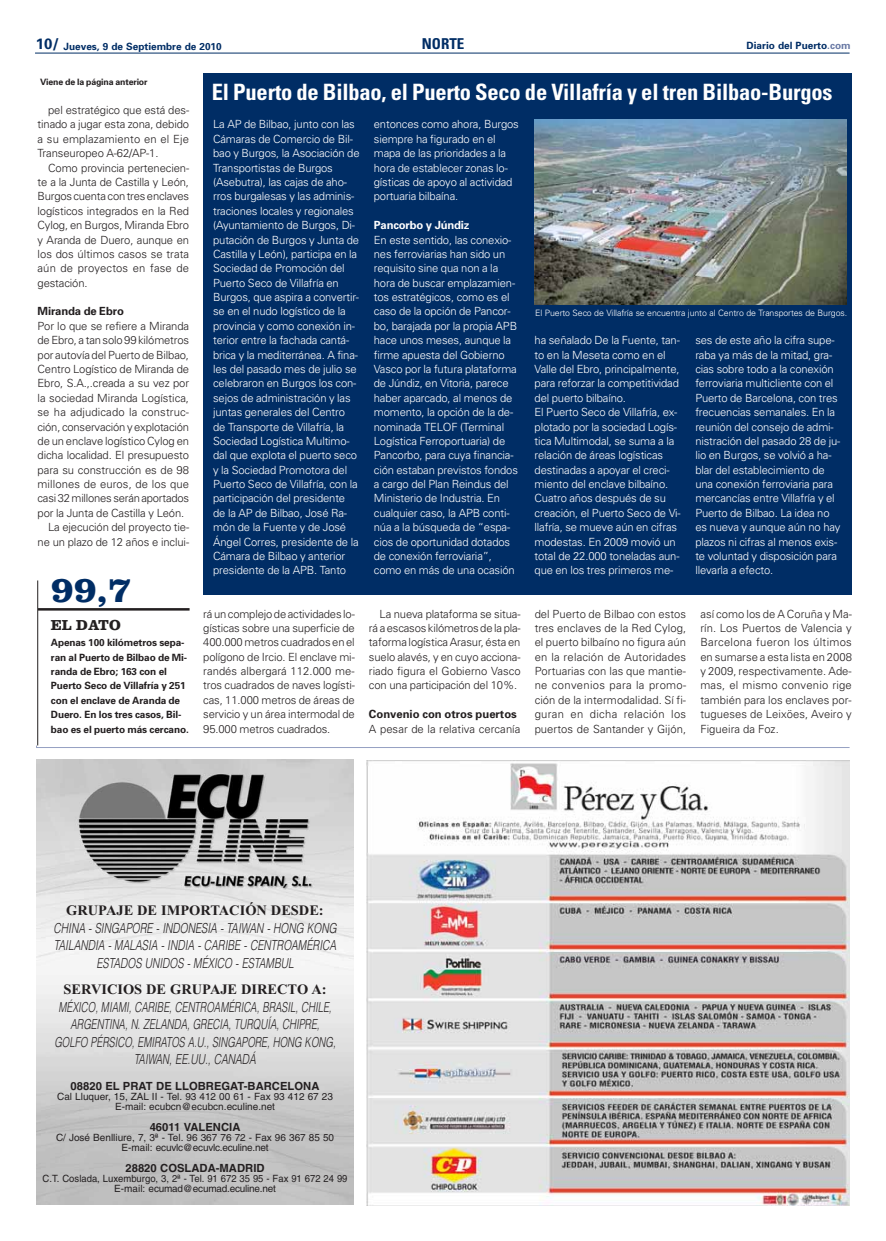
<style>
.page{position:relative;width:886px;height:1241px;background:#fff}
.page>*{position:absolute;margin:0;border:0;box-sizing:border-box;transform-origin:0 0}
.t1{font:700 37.5px "Clarendon";color:#002d65}
.t2{font:700 condensed 22.5px "Univers";letter-spacing:-.01em;color:#fff}
.t3{font:700 15px "Clarendon";color:#231f20}
.t4{font:700 condensed 15px "Univers";color:#002d65}
.t5{font:700 14.38px "Times New Roman";color:#231f20}
.t6{font:italic 300 13.75px/17.5px "Helvetica";color:#231f20;text-align:center;scale:.7 1}
.t7{font:italic 300 13.75px/17.5px "Helvetica";color:#231f20;text-align:center;scale:.74 1}
.t8{font:300 11.25px/14.4px "Univers";letter-spacing:-.015em;color:#fff}
.t9{font:300 11.25px/14.4px "Univers";letter-spacing:-.01em;color:#231f20;text-align:justify}
.t10{font:700 11.25px "Helvetica";color:#231f20}
.t11{font:300 11.25px "Univers";letter-spacing:.01em;color:#231f20}
.t12{font:700 11.25px "Univers";color:#231f20}
.t13{font:700 11.25px "Univers";letter-spacing:-.015em;color:#fff}
.t14{font:700 10px/14.4px "Univers";letter-spacing:-.01em;color:#231f20}
.t15{font:10px/10px "Helvetica";color:#231f20;text-align:center}
.t16{font:10px/10px "Helvetica";color:#231f20;text-align:center;scale:.95 1}
.t17{font:700 10px "Univers";color:#002d65}
.t18{font:300 8.75px "Univers";letter-spacing:-.01em;color:#fff}
.t19{font:700 8.75px "Univers";letter-spacing:-.015em;color:#231f20}
.s1{font-size:15px}
.s2{color:#6878a4}
</style>
<div class="page">
<hr style="left:35px;top:53px;width:814px;height:1px;background:#002d65">
<img style="left:366px;top:760px;width:483px;height:445px">
<img style="left:37px;top:759px;width:317px;height:445px">
<hr style="left:36px;top:745px;width:813px;height:3px;background:#97a2c3">
<div style="left:38px;top:72px;width:814px;height:674px;background:#fff"></div>
<div style="left:203px;top:73px;width:649px;height:522px;background:#002d65"></div>
<img style="left:534px;top:119px;width:313px;height:185px">
<hr style="left:38px;top:608px;width:152px;height:2px;background:#231f20">
<hr style="left:38px;top:580px;width:1px;height:165px;background:#231f20">
<p class="t17" style="left:36px;top:43px;width:188px"><span class="s1">10/</span> Jueves, 9 de Septiembre de 2010</p>
<h3 class="t4" style="left:422px;top:38px;width:44px">NORTE</h3>
<p class="t17" style="left:746px;top:42px;width:105px">Diario del Puerto<span class="s2">.com</span></p>
<p class="t19" style="left:40px;top:79px;width:109px">Viene de la página anterior</p>
<p class="t9" style="left:38px;top:104px;width:153px;text-indent:11px">pel estratégico que está des&shy;tinado a jugar esta zona, debido a su emplazamiento en el Eje Transeuropeo A-62/AP-1.</p>
<p class="t9" style="left:38px;top:162px;width:153px;text-indent:11px">Como provincia pertenecien&shy;te a la Junta de Castilla y León, Burgos cuenta con tres enclaves logísticos integrados en la Red Cylog, en Burgos, Miranda Ebro y Aranda de Duero, aunque en los dos últimos casos se trata aún de proyectos en fase de gestación.</p>
<p class="t12" style="left:38px;top:307px;width:88px">Miranda de Ebro</p>
<p class="t9" style="left:38px;top:320px;width:153px">Por lo que se refiere a Miranda</p>
<p class="t9" style="left:38px;top:334px;width:153px">de Ebro, a tan solo 99 kilómetros</p>
<p class="t9" style="left:38px;top:349px;width:153px">por autovía del Puerto de Bilbao,</p>
<p class="t9" style="left:38px;top:363px;width:153px">Centro Logístico de Miranda de</p>
<p class="t9" style="left:38px;top:377px;width:153px">Ebro, S.A.,.creada a su vez por</p>
<p class="t9" style="left:38px;top:392px;width:153px">la sociedad Miranda Logística,</p>
<p class="t11" style="left:38px;top:408px;width:153px">se ha adjudicado la construc-</p>
<p class="t9" style="left:38px;top:420px;width:153px">ción, conservación y explotación</p>
<p class="t9" style="left:38px;top:435px;width:153px">de un enclave logístico Cylog en</p>
<p class="t9" style="left:38px;top:449px;width:153px">dicha localidad. El presupuesto</p>
<p class="t9" style="left:38px;top:464px;width:153px">para su construcción es de 98</p>
<p class="t11" style="left:38px;top:480px;width:153px">millones de euros, de los que</p>
<p class="t9" style="left:38px;top:492px;width:153px">casi 32 millones serán aportados</p>
<p class="t9" style="left:38px;top:507px;width:148px">por la Junta de Castilla y León.</p>
<p class="t9" style="left:48px;top:521px;width:142px">La ejecución del proyecto tie-</p>
<p class="t9" style="left:38px;top:535px;width:153px">ne un plazo de 12 años e inclui-</p>
<h1 class="t1" style="left:51px;top:576px;width:82px">99,7</h1>
<h3 class="t3" style="left:51px;top:620px;width:71px">EL DATO</h3>
<p class="t14" style="left:51px;top:636px;width:139px">Apenas 100 kilómetros sepa&shy;ran al Puerto de Bilbao de Mi&shy;randa de Ebro; 163 con el<br>Puerto Seco de Villafría y 251 con el enclave de Aranda de<br>Duero. En los tres casos, Bil&shy;bao es el puerto más cercano.</p>
<h2 class="t2" style="left:212px;top:84px;width:622px">El Puerto de Bilbao, el Puerto Seco de Villafría y el tren Bilbao-Burgos</h2>
<p class="t8" style="left:213px;top:119px;width:148px">La AP de Bilbao, junto con las<br>Cámaras de Comercio de Bil&shy;bao y Burgos, la Asociación de<br>Transportistas de Burgos (Asebutra), las cajas de aho&shy;rros burgalesas y las adminis&shy;traciones locales y regionales (Ayuntamiento de Burgos, Di&shy;putación de Burgos y Junta de<br>Castilla y León), participa en la<br>Sociedad de Promoción del<br>Puerto Seco de Villafría en<br>Burgos, que aspira a convertir&shy;se en el nudo logístico de la provincia y como conexión in&shy;terior entre la fachada cantá&shy;brica y la mediterránea. A fina&shy;les del pasado mes de julio se celebraron en Burgos los con&shy;sejos de administración y las juntas generales del Centro de Transporte de Villafría, la<br>Sociedad Logística Multimo&shy;dal que explota el puerto seco y la Sociedad Promotora del<br>Puerto Seco de Villafría, con la participación del presidente de la AP de Bilbao, José Ra&shy;món de la Fuente y de José<br>Ángel Corres, presidente de la<br>Cámara de Bilbao y anterior presidente de la APB. Tanto</p>
<p class="t8" style="left:374px;top:119px;width:147px">entonces como ahora, Burgos siempre ha figurado en el mapa de las prioridades a la hora de establecer zonas lo&shy;gísticas de apoyo al actividad portuaria bilbaína.</p>
<p class="t13" style="left:374px;top:221px;width:97px">Pancorbo y Júndiz</p>
<p class="t8" style="left:374px;top:234px;width:146px">En este sentido, las conexio&shy;nes ferroviarias han sido un requisito sine qua non a la hora de buscar emplazamien&shy;tos estratégicos, como es el caso de la opción de Pancor&shy;bo, barajada por la propia APB hace unos meses, aunque la firme apuesta del Gobierno<br>Vasco por la futura plataforma de Júndiz, en Vitoria, parece haber aparcado, al menos de momento, la opción de la de&shy;nominada TELOF (Terminal<br>Logística Ferroportuaria) de<br>Pancorbo, para cuya financia&shy;ción estaban previstos fondos a cargo del Plan Reindus del<br>Ministerio de Industria. En cualquier caso, la APB conti&shy;núa a la búsqueda de “espa&shy;cios de oportunidad dotados de conexión ferroviaria”, como en más de una ocasión</p>
<p class="t9" style="left:203px;top:607px;width:153px">rá un complejo de actividades lo&shy;gísticas sobre una superficie de 400.000 metros cuadrados en el polígono de Ircio. El enclave mi&shy;randés albergará 112.000 me&shy;tros cuadrados de naves logísti&shy;cas, 11.000 metros de áreas de servicio y un área intermodal de 95.000 metros cuadrados.</p>
<p class="t9" style="left:369px;top:607px;width:153px;text-indent:11px">La nueva plataforma se situa&shy;rá a escasos kilómetros de la pla&shy;taforma logística Arasur, ésta en suelo alavés, y en cuyo acciona&shy;riado figura el Gobierno Vasco con una participación del 10%.</p>
<p class="t12" style="left:369px;top:710px;width:149px">Convenio con otros puertos</p>
<p class="t9" style="left:369px;top:722px;width:153px">A pesar de la relativa cercanía</p>
<p class="t18" style="left:535px;top:309px;width:313px">El Puerto Seco de Villafría se encuentra junto al Centro de Transportes de Burgos.</p>
<p class="t8" style="left:535px;top:334px;width:148px">ha señalado De la Fuente, tan&shy;to en la Meseta como en el<br>Valle del Ebro, principalmente, para reforzar la competitividad del puerto bilbaíno.<br>El Puerto Seco de Villafría, ex&shy;plotado por la sociedad Logís&shy;tica Multimodal, se suma a la relación de áreas logísticas destinadas a apoyar el creci&shy;miento del enclave bilbaíno.<br>Cuatro años después de su creación, el Puerto Seco de Vi&shy;llafría, se mueve aún en cifras modestas. En 2009 movió un total de 22.000 toneladas aun&shy;que en los tres primeros me-</p>
<p class="t8" style="left:695px;top:334px;width:147px">ses de este año la cifra supe&shy;raba ya más de la mitad, gra&shy;cias sobre todo a la conexión ferroviaria multicliente con el<br>Puerto de Barcelona, con tres frecuencias semanales. En la reunión del consejo de admi&shy;nistración del pasado 28 de ju&shy;lio en Burgos, se volvió a ha&shy;blar del establecimiento de una conexión ferroviaria para mercancías entre Villafría y el<br>Puerto de Bilbao. La idea no es nueva y aunque aún no hay plazos ni cifras al menos exis&shy;te voluntad y disposición para llevarla a efecto.</p>
<p class="t9" style="left:535px;top:607px;width:153px">del Puerto de Bilbao con estos tres enclaves de la Red Cylog, el puerto bilbaíno no figura aún en la relación de Autoridades Portuarias con las que mantie&shy;ne convenios para la promo&shy;ción de la intermodalidad. Sí fi&shy;guran en dicha relación los puertos de Santander y Gijón,</p>
<p class="t9" style="left:700px;top:607px;width:153px">así como los de A Coruña y Ma&shy;rín. Los Puertos de Valencia y Barcelona fueron los últimos en sumarse a esta lista en 2008 y 2009, respectivamente. Ade&shy;mas, el mismo convenio rige también para los enclaves por&shy;tugueses de Leixöes, Aveiro y Figueira da Foz.</p>
<p class="t5" style="left:66px;top:901px;width:259px">GRUPAJE DE IMPORTACIÓN DESDE:</p>
<p class="t7" style="left:54px;top:920px;width:384px">CHINA - SINGAPORE - INDONESIA - TAIWAN - HONG KONG<br>TAILANDIA - MALASIA - INDIA - CARIBE - CENTROAMÉRICA<br>ESTADOS UNIDOS - MÉXICO - ESTAMBUL</p>
<p class="t5" style="left:63px;top:980px;width:265px">SERVICIOS DE GRUPAJE DIRECTO A:</p>
<p class="t6" style="left:54px;top:999px;width:403px">MÉXICO, MIAMI, CARIBE, CENTROAMÉRICA, BRASIL, CHILE, ARGENTINA, N. ZELANDA, GRECIA, TURQUÍA, CHIPRE, GOLFO PÉRSICO, EMIRATOS A.U., SINGAPORE, HONG KONG, TAIWAN, EE.UU., CANADÁ</p>
<p class="t10" style="left:71px;top:1081px;width:250px">08820 EL PRAT DE LLOBREGAT-BARCELONA</p>
<p class="t15" style="left:57px;top:1092px;width:277px">Cal Lluquer, 15, ZAL II - Tel. 93 412 00 61 - Fax 93 412 67 23<br>E-mail: ecubcn@ecubcn.eculine.net</p>
<p class="t10" style="left:150px;top:1122px;width:92px">46011 VALENCIA</p>
<p class="t15" style="left:56px;top:1133px;width:280px">C/ José Benlliure, 7, 3ª - Tel. 96 367 76 72 - Fax 96 367 85 50<br>E-mail: ecuvlc@ecuvlc.eculine.net</p>
<p class="t10" style="left:126px;top:1163px;width:141px">28820 COSLADA-MADRID</p>
<p class="t16" style="left:43px;top:1174px;width:322px">C.T. Coslada, Luxemburgo, 3, 2ª - Tel. 91 672 35 95 - Fax 91 672 24 99<br>E-mail: ecumad@ecumad.eculine.net</p>
</div>
